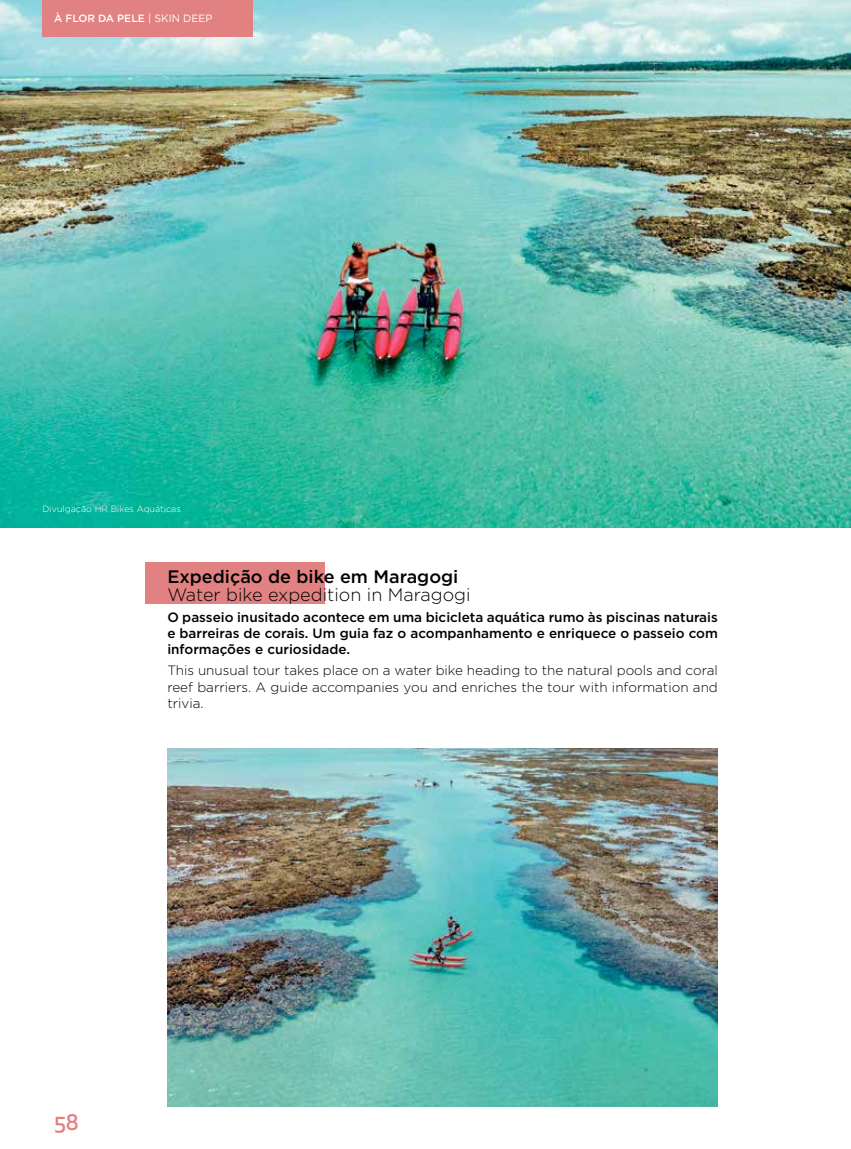
<style>
.page{position:relative;width:851px;height:1149px;background:#fff}
.page>*{position:absolute;margin:0;border:0;box-sizing:border-box;transform-origin:0 0}
.t1{font:500 21px "Apex New";color:#e28181}
.t2{font:300 18px "Gotham";color:#000101}
.t3{font:500 18px "Gotham";color:#000101}
.t4{font:500 13.5px/16.2px "Gotham";color:#000101;text-align:justify}
.t5{font:300 13.5px/16.2px "Gotham";color:#000101;text-align:justify}
.t6{font:500 10.5px "Gotham";color:#fff}
.t7{font:300 9px "Gotham";color:#fff}
.s1{font-weight:400}
</style>
<div class="page">
<img style="left:0;top:0;width:850px;height:527px">
<div style="left:43px;top:0;width:210px;height:36px;background:#e28181"></div>
<div style="left:145px;top:562px;width:179px;height:41px;background:#e28181"></div>
<img style="left:167px;top:748px;width:550px;height:358px">
<p class="t6" style="left:54px;top:12px;width:160px">À FLOR DA PELE <span class="s1">| SKIN DEEP</span></p>
<p class="t7" style="left:43px;top:503px;width:140px">Divulgação HR Bikes Aquáticas</p>
<h2 class="t3" style="left:167px;top:564px;width:292px">Expedição de bike em Maragogi</h2>
<h2 class="t2" style="left:167px;top:583px;width:305px">Water bike expedition in Maragogi</h2>
<p class="t4" style="left:167px;top:608px;width:552px">O passeio inusitado acontece em uma bicicleta aquática rumo às piscinas naturais e barreiras de corais. Um guia faz o acompanhamento e enriquece o passeio com informações e curiosidade.</p>
<p class="t5" style="left:167px;top:662px;width:552px">This unusual tour takes place on a water bike heading to the natural pools and coral reef barriers. A guide accompanies you and enriches the tour with information and trivia.</p>
<h1 class="t1" style="left:54px;top:1108px;width:26px">58</h1>
</div>
